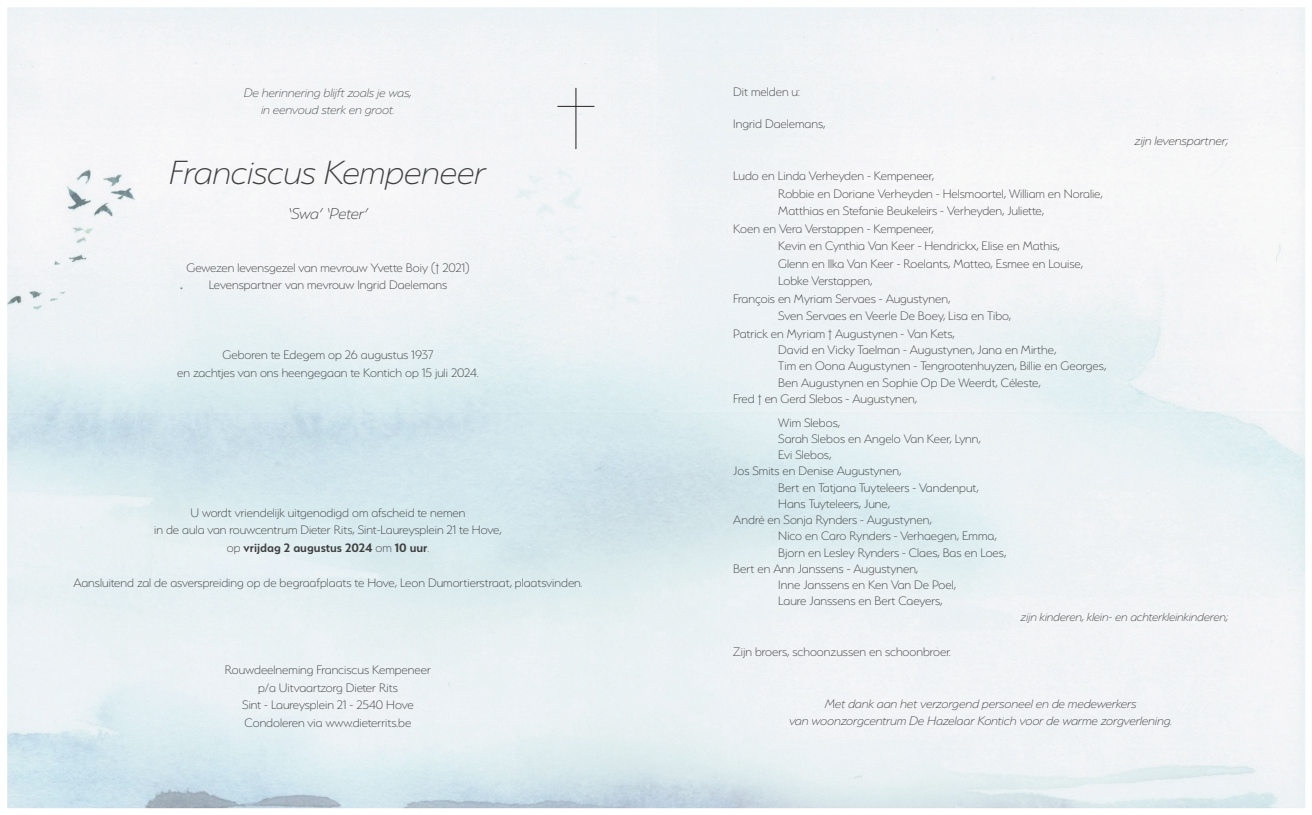
<style>
.page{position:relative;width:1312px;height:815px;background:#fff}
.page>*{position:absolute;margin:0;border:0;box-sizing:border-box;transform-origin:0 0}
.t1{font:italic 200 37.5px "Serenity";color:#3e3e3f}
.t2{font:italic 200 17.5px "Serenity";letter-spacing:-.02em;color:#3e3e3f}
.t3{font:200 13.75px/17.5px "Serenity";color:#3e3e3f;text-align:center}
.t4{font:italic 200 13.75px/17.5px "Serenity";color:#3e3e3f;text-align:center}
.t5{font:italic 200 13.75px/17.5px "Serenity";color:#4b4c4d;text-align:center}
.t6{font:italic 200 13.12px "Serenity";color:#3e3e3f}
.s1{font-weight:600}
</style>
<div class="page">
<img style="left:7px;top:7px;width:1298px;height:802px">
<hr style="left:575px;top:88px;width:1px;height:61px;background:#231f20">
<hr style="left:557px;top:106px;width:37px;height:1px;background:#231f20">
<p class="t5" style="left:244px;top:84px;width:169px">De herinnering blijft zoals je was, in eenvoud sterk en groot.</p>
<h1 class="t1" style="left:170px;top:153px;width:317px">Franciscus Kempeneer</h1>
<p class="t2" style="left:288px;top:205px;width:81px">‘Swa’ ‘Peter’</p>
<p class="t3" style="left:186px;top:259px;width:284px">Gewezen levensgezel van mevrouw Yvette Boiy († 2021)<br>Levenspartner van mevrouw Ingrid Daelemans</p>
<p class="t3" style="left:177px;top:346px;width:303px">Geboren te Edegem op 26 augustus 1937<br>en zachtjes van ons heengegaan te Kontich op 15 juli 2024.</p>
<p class="t3" style="left:154px;top:504px;width:349px">U wordt vriendelijk uitgenodigd om afscheid te nemen<br>in de aula van rouwcentrum Dieter Rits, Sint-Laureysplein 21 te Hove, op <span class="s1">vrijdag 2 augustus 2024</span> om <span class="s1">10 uur</span>.</p>
<p class="t3" style="left:73px;top:574px;width:510px">Aansluitend zal de asverspreiding op de begraafplaats te Hove, Leon Dumortierstraat, plaatsvinden.</p>
<p class="t3" style="left:225px;top:661px;width:208px">Rouwdeelneming Franciscus Kempeneer p/a Uitvaartzorg Dieter Rits<br>Sint - Laureysplein 21 - 2540 Hove Condoleren via www.dieterrits.be</p>
<p class="t3" style="left:733px;top:83px;width:68px">Dit melden u:</p>
<p class="t3" style="left:733px;top:115px;width:94px">Ingrid Daelemans,</p>
<p class="t4" style="left:1134px;top:132px;width:95px">zijn levenspartner;</p>
<p class="t3" style="left:733px;top:167px;width:202px">Ludo en Linda Verheyden - Kempeneer,</p>
<p class="t3" style="left:778px;top:185px;width:326px">Robbie en Doriane Verheyden - Helsmoortel, William en Noralie,</p>
<p class="t3" style="left:778px;top:202px;width:267px">Matthias en Stefanie Beukeleirs - Verheyden, Juliette,</p>
<p class="t3" style="left:733px;top:220px;width:202px">Koen en Vera Verstappen - Kempeneer,</p>
<p class="t3" style="left:778px;top:237px;width:283px">Kevin en Cynthia Van Keer - Hendrickx, Elise en Mathis,</p>
<p class="t3" style="left:778px;top:255px;width:306px">Glenn en Ilka Van Keer - Roelants, Matteo, Esmee en Louise,</p>
<p class="t3" style="left:778px;top:272px;width:96px">Lobke Verstappen,</p>
<p class="t3" style="left:733px;top:290px;width:218px">François en Myriam Servaes - Augustynen,</p>
<p class="t3" style="left:778px;top:307px;width:234px">Sven Servaes en Veerle De Boey, Lisa en Tibo,</p>
<p class="t3" style="left:733px;top:325px;width:223px">Patrick en Myriam † Augustynen - Van Kets,</p>
<p class="t3" style="left:778px;top:341px;width:279px">David en Vicky Taelman - Augustynen, Jana en Mirthe,</p>
<p class="t3" style="left:778px;top:357px;width:329px">Tim en Oona Augustynen - Tengrootenhuyzen, Billie en Georges,</p>
<p class="t3" style="left:778px;top:374px;width:264px">Ben Augustynen en Sophie Op De Weerdt, Céleste,</p>
<p class="t3" style="left:733px;top:390px;width:185px">Fred † en Gerd Slebos - Augustynen,</p>
<p class="t3" style="left:778px;top:414px;width:63px">Wim Slebos,</p>
<p class="t3" style="left:778px;top:430px;width:204px">Sarah Slebos en Angelo Van Keer, Lynn,</p>
<p class="t3" style="left:778px;top:446px;width:54px">Evi Slebos,</p>
<p class="t3" style="left:733px;top:462px;width:170px">Jos Smits en Denise Augustynen,</p>
<p class="t3" style="left:778px;top:479px;width:202px">Bert en Tatjana Tuyteleers - Vandenput,</p>
<p class="t3" style="left:778px;top:495px;width:113px">Hans Tuyteleers, June,</p>
<p class="t3" style="left:733px;top:511px;width:200px">André en Sonja Rynders - Augustynen,</p>
<p class="t3" style="left:778px;top:527px;width:220px">Nico en Caro Rynders - Verhaegen, Emma,</p>
<p class="t3" style="left:778px;top:544px;width:229px">Bjorn en Lesley Rynders - Claes, Bas en Loes,</p>
<p class="t3" style="left:733px;top:560px;width:186px">Bert en Ann Janssens - Augustynen,</p>
<p class="t3" style="left:778px;top:576px;width:179px">Inne Janssens en Ken Van De Poel,</p>
<p class="t3" style="left:778px;top:592px;width:166px">Laure Janssens en Bert Caeyers,</p>
<p class="t6" style="left:1020px;top:611px;width:209px">zijn kinderen, klein- en achterkleinkinderen;</p>
<p class="t3" style="left:733px;top:643px;width:219px">Zijn broers, schoonzussen en schoonbroer.</p>
<p class="t4" style="left:789px;top:695px;width:384px">Met dank aan het verzorgend personeel en de medewerkers<br>van woonzorgcentrum De Hazelaar Kontich voor de warme zorgverlening.</p>
</div>
